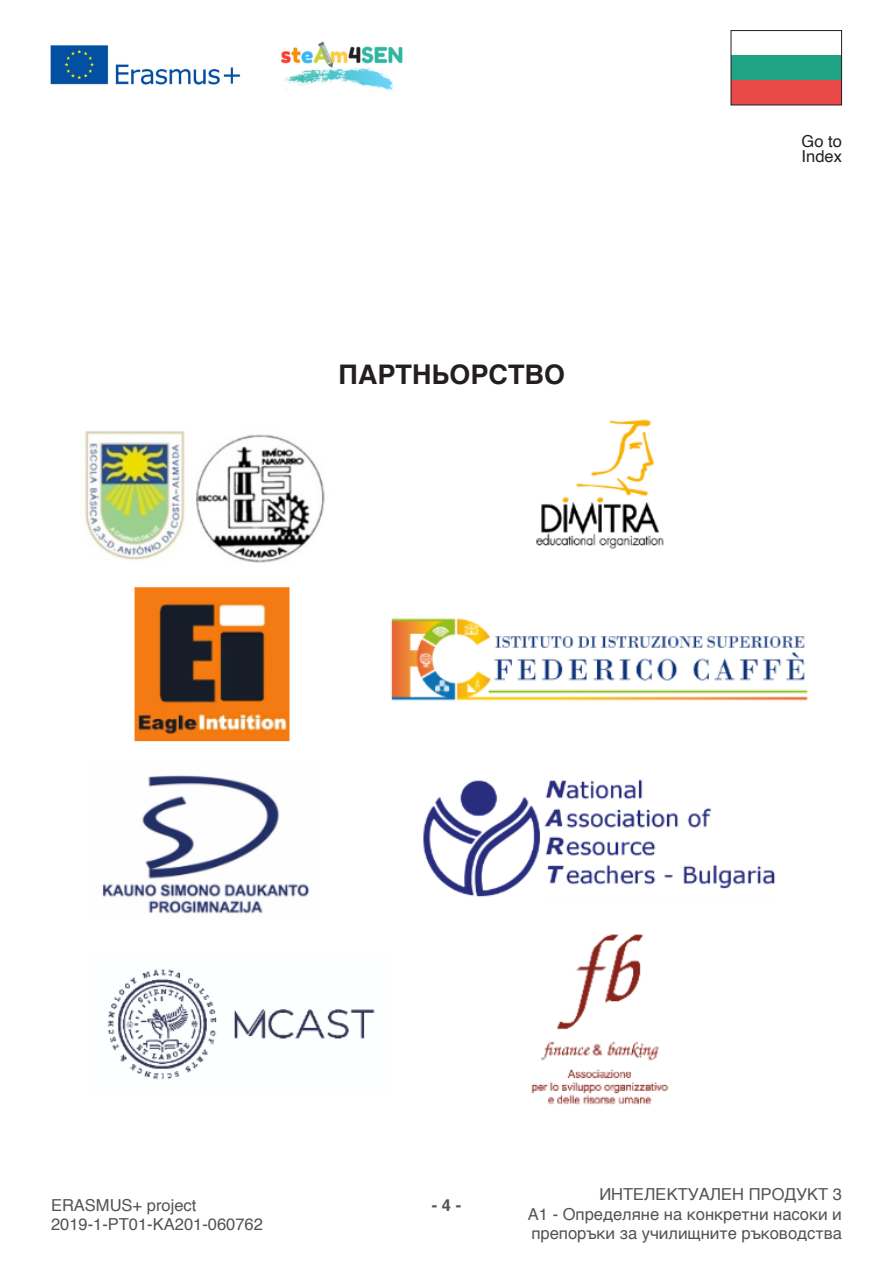
<style>
.page{position:relative;width:893px;height:1263px;background:#fff}
.page>*{position:absolute;margin:0;border:0;box-sizing:border-box;transform-origin:0 0}
.t1{font:700 27px "Helvetica";color:#231f20}
.t2{font:16.5px/19.8px "Helvetica";color:#535355;text-align:justify}
.t3{font:16.5px/15px "Helvetica";color:#231f20}
.t4{font:700 16.5px "Helvetica";color:#535355}
</style>
<div class="page">
<img style="left:280px;top:41px;width:123px;height:50px">
<img style="left:50px;top:45px;width:191px;height:40px">
<div style="left:731px;top:80px;width:111px;height:25px;background:#e94948"></div>
<div style="left:731px;top:55px;width:111px;height:25px;background:#1fa384"></div>
<div style="left:731px;top:30px;width:111px;height:75px;border:1px solid #231f20"></div>
<img style="left:83px;top:419px;width:725px;height:686px">
<p class="t1" style="left:338px;top:358px;width:228px">ПАРТНЬОРСТВО</p>
<p class="t3" style="left:802px;top:135px;width:42px">Go to<br>Index</p>
<p class="t2" style="left:51px;top:1195px;width:147px">ERASMUS+ project</p>
<p class="t4" style="left:432px;top:1194px;width:31px">- 4 -</p>
<p class="t2" style="left:51px;top:1215px;width:213px">2019-1-PT01-KA201-060762</p>
<p class="t2" style="left:528px;top:1185px;width:316px;text-indent:71px">ИНТЕЛЕКТУАЛЕН ПРОДУКТ 3<br>A1 - Определяне на конкретни насоки и препоръки за училищните ръководства</p>
</div>
